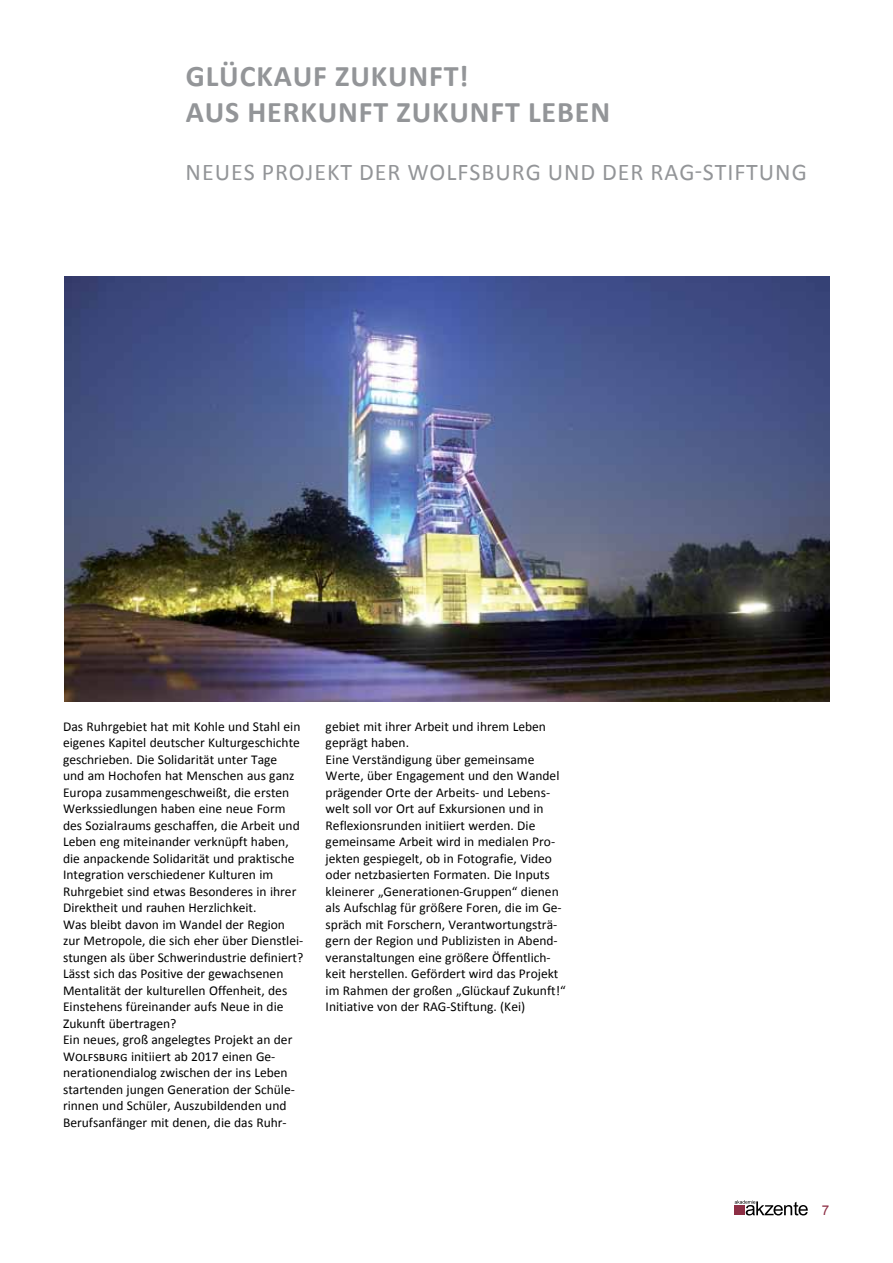
<style>
.page{position:relative;width:893px;height:1263px;background:#fff}
.page>*{position:absolute;margin:0;border:0;box-sizing:border-box;transform-origin:0 0}
.t1{font:700 30px/36px "Calibri";letter-spacing:.03em;color:#939598}
.t2{font:24px "Calibri";letter-spacing:.04em;color:#939598}
.t3{font:13.5px/16.5px "Calibri";color:#000}
.t4{font:13.5px "Arial";color:#8d2f45}
</style>
<div class="page">
<svg style="left:735px;top:1200px;width:73px;height:15px"></svg>
<div style="left:735px;top:1205px;width:10px;height:10px;background:#8d2f45"></div>
<img style="left:65px;top:276px;width:764px;height:426px">
<h1 class="t1" style="left:186px;top:58px;width:426px">GLÜCKAUF ZU KUNFT!<br>AUS HERKUNFT ZUKUNFT LEBEN</h1>
<h2 class="t2" style="left:186px;top:157px;width:620px">Neues Projekt der WOLFSBURG und der RAG-Stiftung</h2>
<p class="t3" style="left:63px;top:718px;width:242px">Das Ruhrgebiet hat mit Kohle und Stahl ein eigenes Kapitel deutscher Kulturgeschichte geschrieben. Die Solidarität unter Tage<br>und am Hochofen hat Menschen aus ganz Europa zusammengeschweißt, die ersten Werkssiedlungen haben eine neue Form des Sozialraums geschaffen, die Arbeit und Leben eng miteinander verknüpft haben, die anpackende Solidarität und praktische<br>I ntegration verschiedener Kulturen im Ruhrgebiet sind etwas Besonderes in ihrer Direktheit und rauhen Herzlichkeit.<br>Was bleibt davon im Wandel der Region zur Metropole, die sich eher über Dienstlei&shy;stungen als über Schwerindustrie definiert?<br>Lässt sich das Positive der gewachsenen Mentalität der kulturellen Offenheit, des Einstehens füreinander aufs Neue in die Zukunft übertragen?<br>Ein neues, groß angelegtes Projekt an der Wolfsburg initiiert ab 2017 einen Ge&shy;nerationendialog zwischen der ins Leben startenden jungen Generation der Schüle&shy;rinnen und Schüler, Auszubildenden und Berufsanfänger mit denen, die das Ruhr-</p>
<p class="t3" style="left:326px;top:718px;width:242px">gebiet mit ihrer Arbeit und ihrem Leben geprägt haben.<br>Eine Verständigung über gemeinsame Werte, über Engagement und den Wandel prägender Orte der Arbeits- und Lebens&shy;welt soll vor Ort auf Exkursionen und in Reflexionsrunden initiiert werden. Die gemeinsame Arbeit wird in medialen Pro&shy;jekten gespiegelt, ob in Fotografie, Video oder netzbasierten Formaten. Die I nputs kleinerer „Generationen-Gruppen“ dienen als Aufschlag für größere Foren, die im Ge&shy;spräch mit Forschern, Verantwortungsträ&shy;gern der Region und Publizisten in Abend&shy;veranstaltungen eine größere Öffentlich&shy;keit herstellen. Gefördert wird das Projekt im Rahmen der großen „Glückauf Zukunft!“ I nitiative von der RAG-Stiftung. (Kei)</p>
<p class="t4" style="left:822px;top:1202px;width:9px">7</p>
</div>
